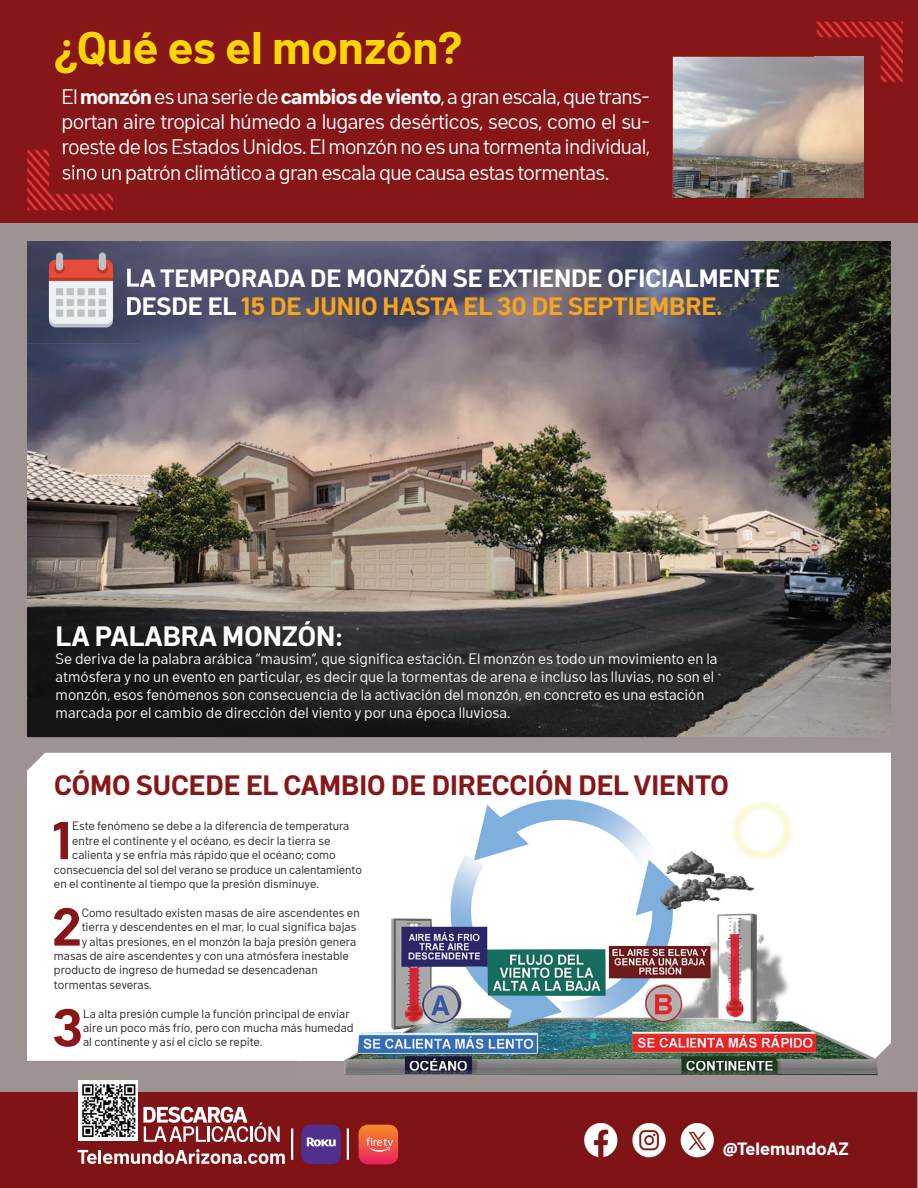
<style>
.page{position:relative;width:918px;height:1188px;background:#9e9393}
.page>*{position:absolute;margin:0;border:0;box-sizing:border-box;transform-origin:0 0}
.t1{font:700 53.1px "Arthouse Owned";color:#871618}
.t2{font:700 46.5px "Arthouse Owned";color:#fcd604}
.t3{font:700 28.5px "Arthouse Owned";color:#871618}
.t4{font:700 28.5px "Arthouse Owned";color:#fff}
.t5{font:700 25.5px/28.5px "Arthouse Owned";color:#fff}
.t6{font:21px/25.2px "Arthouse Owned";letter-spacing:-.03em;color:#fff;text-align:justify}
.t7{font:700 18.15px "Arthouse Owned";color:#fff}
.t8{font:15px/18px "Arthouse Owned";color:#fff}
.t9{font:12px/14.4px "Arthouse Owned";color:#231f20}
.s1{font-weight:700}
.s2{color:#f9a51b}
</style>
<div class="page">
<hr style="left:917px;top:1093px;width:1px;height:95px;background:#7f1315">
<div style="left:0;top:1093px;width:916px;height:95px;background:#7f1315"></div>
<svg style="left:78px;top:1150px;width:19px;height:14px"></svg>
<hr style="left:98px;top:1150px;width:3px;height:14px;background:#fff">
<svg style="left:103px;top:1149px;width:182px;height:15px"></svg>
<svg style="left:143px;top:1107px;width:137px;height:35px"></svg>
<hr style="left:291px;top:1129px;width:2px;height:31px;background:#fff">
<hr style="left:347px;top:1129px;width:2px;height:31px;background:#fff">
<img style="left:78px;top:1081px;width:60px;height:60px">
<div style="left:301px;top:1125px;width:40px;height:39px;background:#512f8d;border-radius:9px"></div>
<svg style="left:307px;top:1138px;width:29px;height:9px"></svg>
<svg style="left:359px;top:1125px;width:39px;height:39px;background:#ec5e4c"></svg>
<img style="left:584px;top:1123px;width:130px;height:34px">
<div style="left:27px;top:753px;width:864px;height:308px;background:#fff"></div>
<div style="left:0;top:0;width:918px;height:222px;background:#871618"></div>
<img style="left:27px;top:241px;width:864px;height:496px">
<img style="left:673px;top:57px;width:191px;height:141px">
<img style="left:842px;top:1061px;width:36px;height:14px">
<img style="left:344px;top:1061px;width:498px;height:14px">
<img style="left:297px;top:781px;width:594px;height:280px">
<img style="left:27px;top:241px;width:113px;height:102px">
<img style="left:127px;top:264px;width:13px;height:23px">
<img style="left:127px;top:297px;width:13px;height:18px">
<img style="left:27px;top:149px;width:87px;height:61px">
<img style="left:63px;top:147px;width:52px;height:9px">
<img style="left:62px;top:165px;width:56px;height:19px">
<img style="left:814px;top:22px;width:89px;height:61px">
<img style="left:814px;top:57px;width:50px;height:28px">
<h2 class="t2" style="left:54px;top:13px;width:410px">¿Qué es el monzón?</h2>
<p class="t6" style="left:62px;top:82px;width:590px">El <span class="s1">monzón</span> es una serie de <span class="s1">cambios de viento</span>, a gran escala, que trans&shy;portan aire tropical húmedo a lugares desérticos, secos, como el su&shy;roeste de los Estados Unidos. El monzón no es una tormenta individual, sino un patrón climático a gran escala que causa estas tormentas.</p>
<h3 class="t5" style="left:125px;top:261px;width:656px">LA TEMPORADA DE MONZÓN SE EXTIENDE OFICIALMENTE<br>DESDE EL <span class="s2">15 DE JUNIO HASTA EL 30 DE SEPTIEMBRE.</span></h3>
<h3 class="t4" style="left:56px;top:615px;width:289px">LA PALABRA MONZÓN:</h3>
<p class="t8" style="left:56px;top:649px;width:664px">Se deriva de la palabra arábica “mausim”, que significa estación. El monzón es todo un movimiento en la atmósfera y no un evento en particular, es decir que la tormentas de arena e incluso las lluvias, no son el monzón, esos fenómenos son consecuencia de la activación del monzón, en concreto es una estación marcada por el cambio de dirección del viento y por una época lluviosa.</p>
<h3 class="t3" style="left:54px;top:764px;width:676px">CÓMO SUCEDE EL CAMBIO DE DIRECCIÓN DEL VIENTO</h3>
<h1 class="t1" style="left:52px;top:801px;width:21px">1</h1>
<p class="t9" style="left:72px;top:818px;width:279px">Este fenómeno se debe a la diferencia de temperatura</p>
<p class="t9" style="left:72px;top:832px;width:260px">entre el continente y el océano, es decir la tierra se</p>
<p class="t9" style="left:72px;top:847px;width:265px">calienta y se enfría más rápido que el océano; como</p>
<p class="t9" style="left:54px;top:861px;width:309px">consecuencia del sol del verano se produce un calentamiento</p>
<p class="t9" style="left:54px;top:876px;width:267px">en el continente al tiempo que la presión disminuye.</p>
<h1 class="t1" style="left:52px;top:887px;width:32px">2</h1>
<p class="t9" style="left:82px;top:904px;width:280px">Como resultado existen masas de aire ascendentes en</p>
<p class="t9" style="left:82px;top:919px;width:276px">tierra y descendentes en el mar, lo cual significa bajas</p>
<p class="t9" style="left:82px;top:933px;width:276px">y altas presiones, en el monzón la baja presión genera</p>
<p class="t9" style="left:54px;top:948px;width:296px">masas de aire ascendentes y con una atmósfera inestable</p>
<p class="t9" style="left:54px;top:962px;width:265px">producto de ingreso de humedad se desencadenan</p>
<p class="t9" style="left:54px;top:976px;width:100px">tormentas severas.</p>
<h1 class="t1" style="left:53px;top:988px;width:32px">3</h1>
<p class="t9" style="left:83px;top:1005px;width:272px">La alta presión cumple la función principal de enviar aire un poco más frío, pero con mucha más humedad al continente y así el ciclo se repite.</p>
<h3 class="t7" style="left:723px;top:1135px;width:127px">@TelemundoAZ</h3>
</div>
